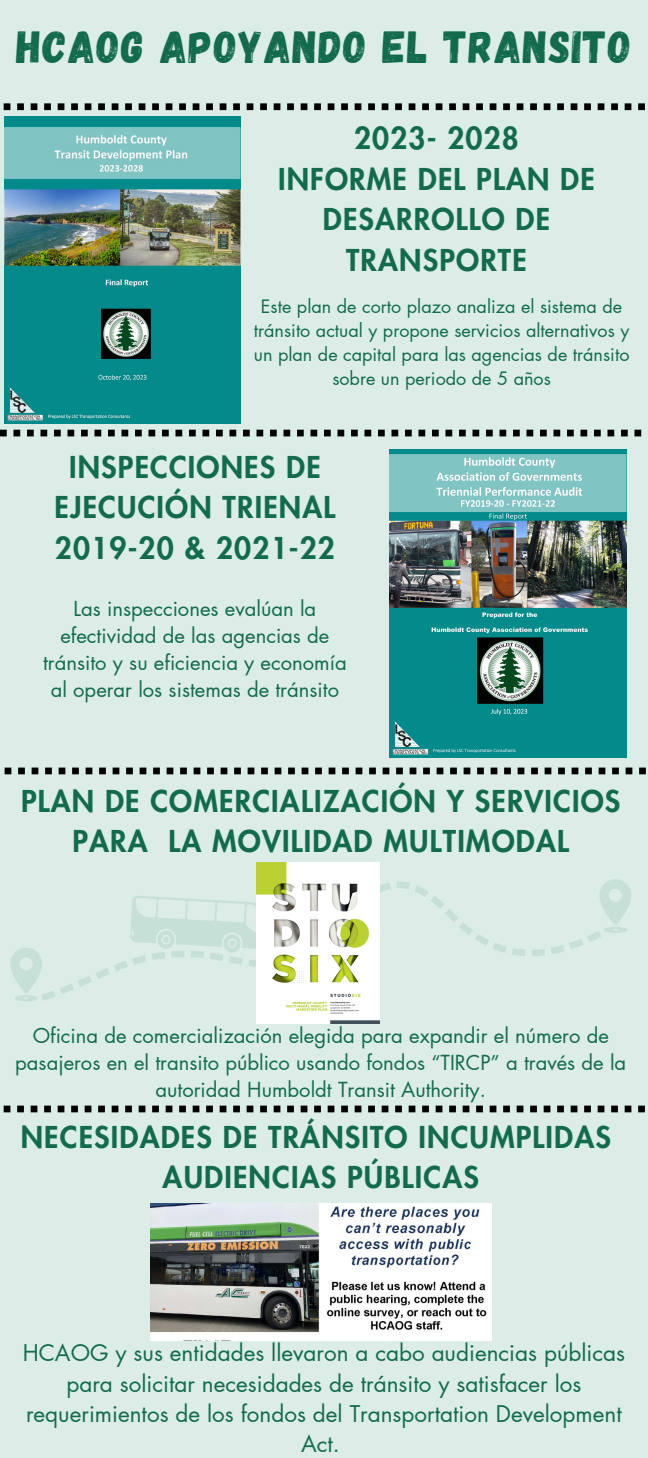
<style>
.page{position:relative;width:648px;height:1458px;background:#dbede6}
.page>*{position:absolute;margin:0;border:0;box-sizing:border-box;transform-origin:0 0}
.t1{font:45px "Gagalin";letter-spacing:.03em;color:#136b4e}
.t2{font:800 29.47px/40.5px "Futura LT Pro";letter-spacing:.04em;color:#136b4e;text-align:center}
.t3{font:22.5px/30.4px "Futura LT Pro";color:#136b4e;text-align:center}
.t4{font:20.25px/27px "Futura LT Pro";color:#136b4e;text-align:center}
.t5{font:18px/24.1px "Futura LT Pro";color:#136b4e;text-align:center}
</style>
<div class="page">
<svg style="left:0;top:430px;width:642px;height:6px"></svg>
<img style="left:5px;top:116px;width:236px;height:308px">
<svg style="left:5px;top:768px;width:641px;height:6px"></svg>
<svg style="left:4px;top:103px;width:641px;height:7px"></svg>
<img style="left:390px;top:450px;width:236px;height:307px">
<svg style="left:10px;top:948px;width:32px;height:53px"></svg>
<svg style="left:602px;top:879px;width:29px;height:54px"></svg>
<svg style="left:42px;top:881px;width:560px;height:120px"></svg>
<img style="left:256px;top:863px;width:123px;height:160px">
<svg style="left:4px;top:1106px;width:641px;height:6px"></svg>
<img style="left:150px;top:1204px;width:341px;height:136px">
<p class="t1" style="left:16px;top:18px;width:617px">HCAOG APOYANDO EL TRANSITO</p>
<p class="t2" style="left:278px;top:119px;width:318px">2023- 2028<br>INFORME DEL PLAN DE<br>DESARROLLO DE<br>TRANSPORTE</p>
<h2 class="t5" style="left:254px;top:295px;width:377px">Este plan de corto plazo analiza el sistema de tránsito actual y propone servicios alternativos y un plan de capital para las agencias de tránsito sobre un periodo de 5 años</h2>
<h2 class="t2" style="left:55px;top:448px;width:282px">INSPECCIONES DE<br>EJECUCIÓN TRIENAL<br>2019-20 &amp; 2021-22</h2>
<p class="t4" style="left:43px;top:596px;width:305px">Las inspecciones evalúan la efectividad de las agencias de tránsito y su eficiencia y economía al operar los sistemas de tránsito</p>
<p class="t2" style="left:21px;top:782px;width:601px">PLAN DE COMERCIALIZACIÓN Y SERVICIOS<br>PARA LA MOVILIDAD MULTIMODAL</p>
<h3 class="t4" style="left:15px;top:1023px;width:613px">Oficina de comercialización elegida para expandir el número de pasajeros en el transito público usando fondos “TIRCP” a través de la autoridad Humboldt Transit Authority.</h3>
<h2 class="t2" style="left:21px;top:1118px;width:592px">NECESIDADES DE TRÁNSITO INCUMPLIDAS<br>AUDIENCIAS PÚBLICAS</h2>
<p class="t3" style="left:23px;top:1339px;width:604px">HCAOG y sus entidades llevaron a cabo audiencias públicas para solicitar necesidades de tránsito y satisfacer los requerimientos de los fondos del Transportation Development Act.</p>
</div>
